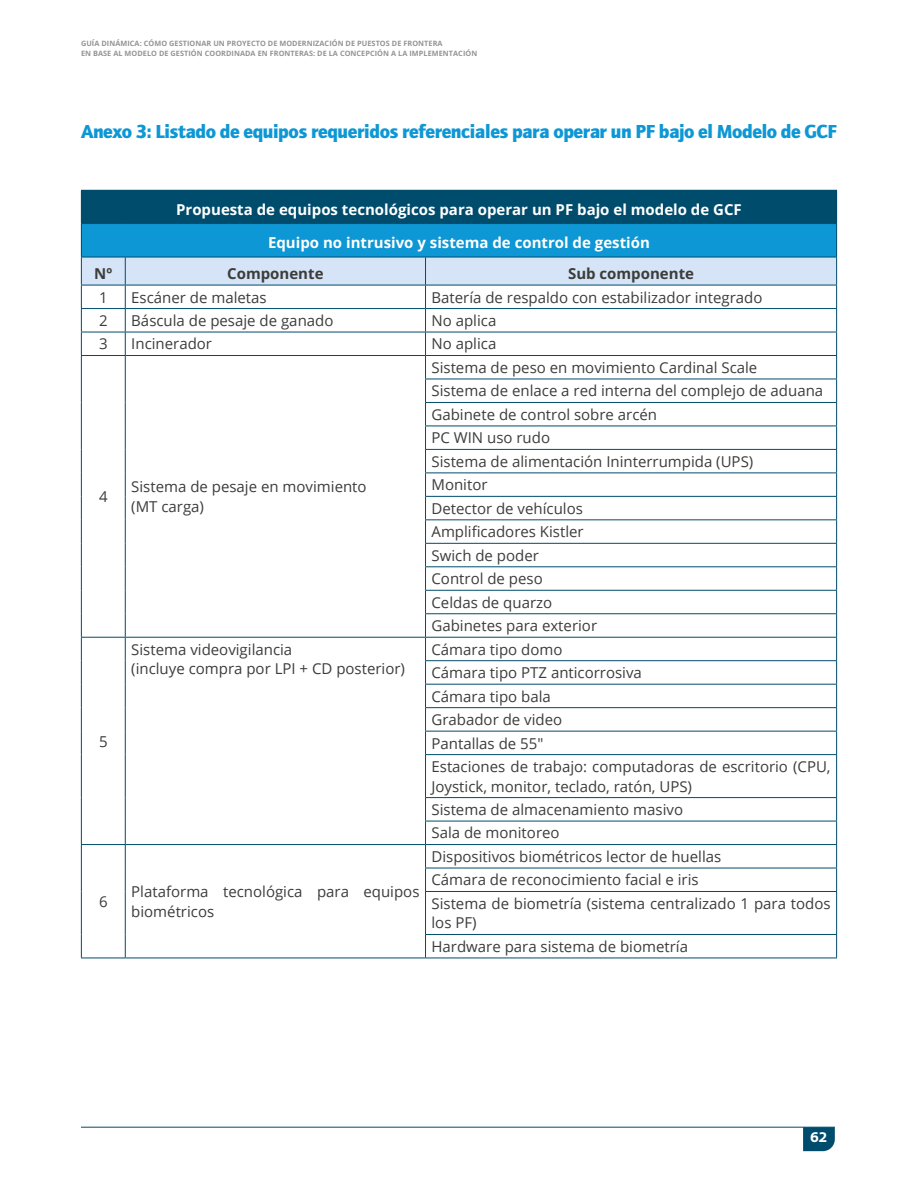
<style>
.page{position:relative;width:918px;height:1188px;background:#fff}
.page>*{position:absolute;margin:0;border:0;box-sizing:border-box;transform-origin:0 0}
.t1{font:900 19.5px "Quay Sans ITC Std";letter-spacing:-.02em;color:#0e97d5}
.t2{font:15px/23.5px "Open Sans";color:#3c3c3b}
.t3{font:700 15px "Open Sans";color:#fff}
.t4{font:700 15px "Open Sans";color:#3c3c3b}
.t5{font:700 13.2px "Ligurino Rg";color:#fff;scale:1.14 1}
.t6{font:700 7.35px/9.8px "Open Sans";letter-spacing:.01em;color:#949494}
</style>
<div class="page">
<div style="left:81px;top:190px;width:756px;height:34px;background:#004c6c"></div>
<div style="left:81px;top:224px;width:756px;height:33px;background:#0e97d5"></div>
<hr style="left:81px;top:755px;width:1px;height:43px;background:#004c6c">
<hr style="left:125px;top:755px;width:1px;height:43px;background:#004c6c">
<hr style="left:425px;top:755px;width:1px;height:42px;background:#004c6c">
<hr style="left:836px;top:755px;width:1px;height:42px;background:#004c6c">
<hr style="left:425px;top:797px;width:412px;height:1px;background:#004c6c">
<hr style="left:425px;top:821px;width:412px;height:1px;background:#004c6c">
<hr style="left:81px;top:844px;width:44px;height:1px;background:#004c6c">
<hr style="left:125px;top:844px;width:301px;height:1px;background:#004c6c">
<svg style="left:81px;top:798px;width:1px;height:93px"></svg>
<svg style="left:125px;top:798px;width:1px;height:93px"></svg>
<hr style="left:81px;top:891px;width:1px;height:43px;background:#004c6c">
<hr style="left:125px;top:891px;width:1px;height:43px;background:#004c6c">
<svg style="left:81px;top:934px;width:1px;height:24px"></svg>
<svg style="left:125px;top:934px;width:1px;height:24px"></svg>
<hr style="left:426px;top:844px;width:411px;height:1px;background:#004c6c">
<hr style="left:425px;top:868px;width:412px;height:1px;background:#004c6c">
<svg style="left:425px;top:798px;width:1px;height:93px"></svg>
<svg style="left:836px;top:798px;width:1px;height:93px"></svg>
<hr style="left:425px;top:891px;width:412px;height:1px;background:#004c6c">
<hr style="left:425px;top:892px;width:1px;height:42px;background:#004c6c">
<hr style="left:836px;top:892px;width:1px;height:42px;background:#004c6c">
<hr style="left:425px;top:934px;width:412px;height:1px;background:#004c6c">
<svg style="left:425px;top:935px;width:1px;height:23px"></svg>
<svg style="left:836px;top:935px;width:1px;height:23px"></svg>
<hr style="left:81px;top:224px;width:1px;height:33px;background:#004c6c">
<hr style="left:836px;top:224px;width:1px;height:33px;background:#004c6c">
<svg style="left:81px;top:257px;width:756px;height:498px"></svg>
<hr style="left:81px;top:285px;width:44px;height:1px;background:#004c6c">
<hr style="left:125px;top:285px;width:301px;height:1px;background:#004c6c">
<hr style="left:426px;top:285px;width:411px;height:1px;background:#004c6c">
<hr style="left:81px;top:958px;width:44px;height:1px;background:#004c6c">
<hr style="left:125px;top:958px;width:301px;height:1px;background:#004c6c">
<hr style="left:426px;top:958px;width:411px;height:1px;background:#004c6c">
<hr style="left:81px;top:1127px;width:754px;height:1px;background:#004c6c">
<svg style="left:803px;top:1127px;width:32px;height:24px"></svg>
<p class="t6" style="left:81px;top:38px;width:398px">GUÍA DINÁMICA: CÓMO GESTIONAR UN PROYECTO DE MODERNIZACIÓN DE PUESTOS DE FRONTERA<br>EN BASE AL MODELO DE GESTIÓN COORDINADA EN FRONTERAS: DE LA CONCEPCIÓN A LA IMPLEMENTACIÓN</p>
<h1 class="t1" style="left:81px;top:120px;width:757px">Anexo 3: Listado de equipos requeridos referenciales para operar un PF bajo el Modelo de GCF</h1>
<p class="t3" style="left:176px;top:199px;width:567px">Propuesta de equipos tecnológicos para operar un PF bajo el modelo de GCF</p>
<p class="t3" style="left:268px;top:232px;width:383px">Equipo no intrusivo y sistema de control de gestión</p>
<p class="t4" style="left:94px;top:263px;width:20px">Nº</p>
<p class="t4" style="left:227px;top:263px;width:98px">Componente</p>
<p class="t4" style="left:568px;top:263px;width:127px">Sub componente</p>
<p class="t2" style="left:99px;top:285px;width:10px">1</p>
<p class="t2" style="left:131px;top:285px;width:137px">Escáner de maletas</p>
<p class="t2" style="left:432px;top:285px;width:332px">Batería de respaldo con estabilizador integrado</p>
<p class="t2" style="left:99px;top:308px;width:10px">2</p>
<p class="t2" style="left:131px;top:308px;width:204px">Báscula de pesaje de ganado</p>
<p class="t2" style="left:432px;top:308px;width:66px">No aplica</p>
<p class="t2" style="left:99px;top:332px;width:10px">3</p>
<p class="t2" style="left:131px;top:332px;width:82px">Incinerador</p>
<p class="t2" style="left:432px;top:332px;width:66px">No aplica</p>
<p class="t2" style="left:99px;top:484px;width:10px">4</p>
<p class="t2" style="left:131px;top:477px;width:237px;line-height:19.5px">Sistema de pesaje en movimiento (MT carga)</p>
<p class="t2" style="left:432px;top:355px;width:393px">Sistema de peso en movimiento Cardinal Scale<br>Sistema de enlace a red interna del complejo de aduana<br>Gabinete de control sobre arcén<br>PC WIN uso rudo<br>Sistema de alimentación Ininterrumpida (UPS)<br>Monitor<br>Detector de vehículos<br>Amplificadores Kistler<br>Swich de poder<br>Control de peso<br>Celdas de quarzo<br>Gabinetes para exterior</p>
<p class="t2" style="left:99px;top:729px;width:10px">5</p>
<p class="t2" style="left:131px;top:639px;width:275px;line-height:19.5px">Sistema videovigilancia<br>(incluye compra por LPI + CD posterior)</p>
<p class="t2" style="left:432px;top:637px;width:401px">Cámara tipo domo<br>Cámara tipo PTZ anticorrosiva<br>Cámara tipo bala<br>Grabador de video<br>Pantallas de 55"<br>Estaciones de trabajo: computadoras de escritorio (CPU,</p>
<p class="t2" style="left:432px;top:774px;width:262px">Joystick, monitor, teclado, ratón, UPS)<br>Sistema de almacenamiento masivo<br>Sala de monitoreo</p>
<p class="t2" style="left:99px;top:889px;width:10px">6</p>
<p class="t2" style="left:131px;top:882px;width:290px;line-height:19.5px">Plataforma tecnológica para equipos biométricos</p>
<p class="t2" style="left:432px;top:844px;width:401px">Dispositivos biométricos lector de huellas<br>Cámara de reconocimiento facial e iris<br>Sistema de biometría (sistema centralizado 1 para todos</p>
<p class="t2" style="left:432px;top:911px;width:258px">los PF)<br>Hardware para sistema de biometría</p>
<p class="t5" style="left:810px;top:1127px;width:16px">62</p>
</div>
